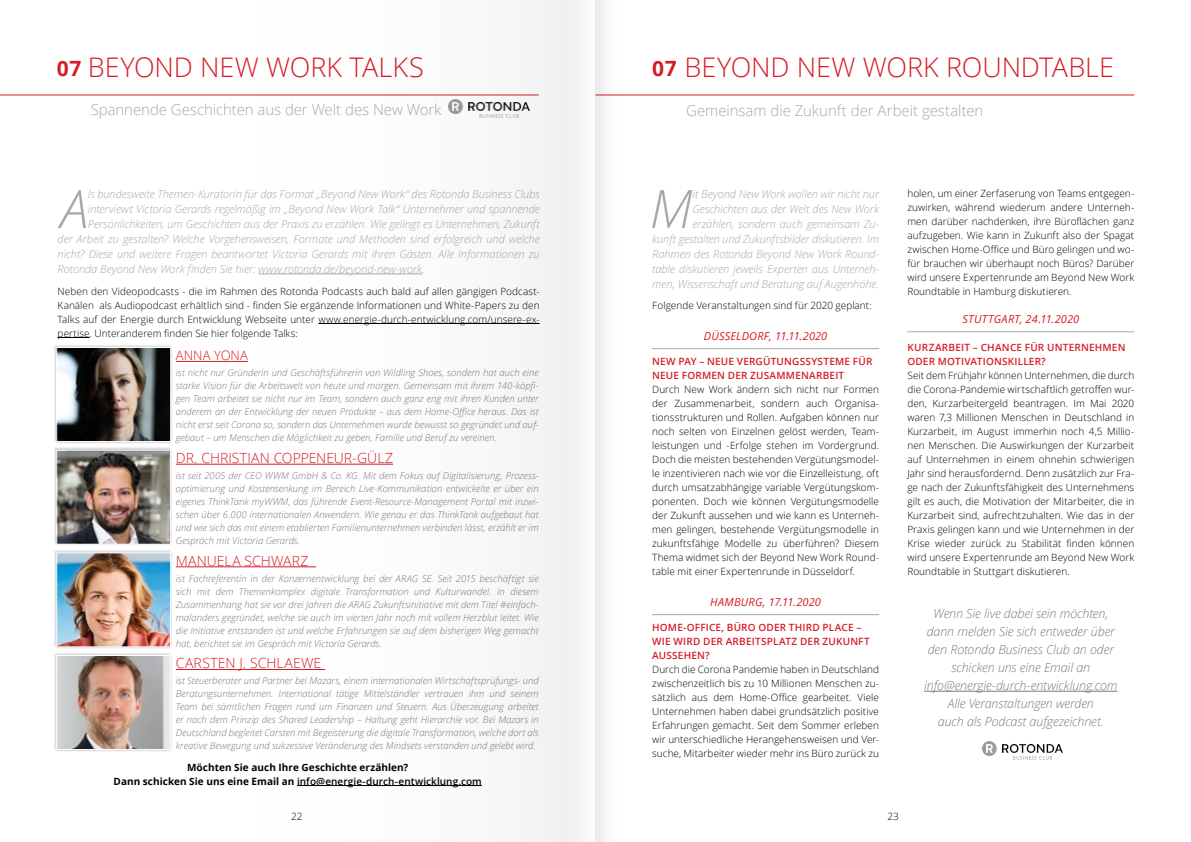
<style>
.page{position:relative;width:1191px;height:842px;background:#fff}
.page>*{position:absolute;margin:0;border:0;box-sizing:border-box;transform-origin:0 0}
.t1{font:italic 300 53px "Open Sans";color:#a8a8a7}
.t2{font:300 27px "Open Sans";letter-spacing:-.005em;color:#d61c26}
.t3{font:300 15px "Open Sans";letter-spacing:-.005em;color:#a8a8a7}
.t4{font:300 14px "Open Sans";letter-spacing:.005em;color:#d61c26}
.t5{font:300 13px "Open Sans";letter-spacing:.01em;color:#d61c26}
.t6{font:italic 300 12.5px/18px "Open Sans";letter-spacing:-.01em;color:#7c7b7b;text-align:center}
.t7{font:italic 300 11px/15px "Open Sans";letter-spacing:-.005em;color:#a8a8a7;text-align:right}
.t8{font:italic 11px "Open Sans";letter-spacing:.02em;color:#d61c26}
.t9{font:300 10px/14px "Open Sans";letter-spacing:.005em;color:#000;text-align:justify}
.t10{font:600 10px/14px "Open Sans";letter-spacing:.015em;color:#d61c26}
.t11{font:700 10px/14px "Open Sans";letter-spacing:.005em;color:#000;text-align:center}
.t12{font:italic 300 9.5px/13px "Open Sans";letter-spacing:.005em;color:#7c7b7b;text-align:justify}
.s1{font-weight:700;font-size:21px}
.s2{font-weight:600}
</style>
<div class="page">
<hr style="left:595px;top:95px;width:539px;height:1px;background:#d61c26">
<div style="left:596px;top:0;width:595px;height:842px;background:#fff"></div>
<svg style="left:0;top:0;width:582px;height:842px"></svg>
<h2 class="t2" style="left:57px;top:49px;width:368px"><span class="s1">07</span> BEYOND NEW WORK TALKS</h2>
<h3 class="t3" style="left:91px;top:99px;width:352px">Spannende Geschichten aus der Welt des New Work</h3>
<h1 class="t1" style="left:61px;top:172px;width:29px">A</h1>
<p class="t7" style="left:88px;top:186px;width:453px">ls bundesweite Themen-Kuratorin für das Format „Beyond New Work“ des Rotonda Business Clubs</p>
<p class="t7" style="left:88px;top:201px;width:453px">interviewt Victoria Gerards regelmäßig im „Beyond New Work Talk“ Unternehmer und spannende</p>
<p class="t7" style="left:88px;top:216px;width:453px">Persönlichkeiten, um Geschichten aus der Praxis zu erzählen. Wie gelingt es Unternehmen, Zukunft</p>
<p class="t7" style="left:58px;top:231px;width:483px">der Arbeit zu gestalten? Welche Vorgehensweisen, Formate und Methoden sind erfolgreich und welche</p>
<p class="t7" style="left:58px;top:246px;width:483px">nicht? Diese und weitere Fragen beantwortet Victoria Gerards mit ihren Gästen. Alle Informationen zu</p>
<p class="t7" style="left:58px;top:261px;width:369px">Rotonda Beyond New Work finden Sie hier: www.rotonda.de/beyond-new-work.</p>
<p class="t9" style="left:58px;top:284px;width:483px">Neben den Videopodcasts - die im Rahmen des Rotonda Podcasts auch bald auf allen gängigen Podcast-Kanälen als Audiopodcast erhältlich sind - finden Sie ergänzende Informationen und White-Papers zu den Talks auf der Energie durch Entwicklung Webseite unter www.energie-durch-entwicklung.com/unsere-ex&shy;pertise. Unteranderem finden Sie hier folgende Talks:</p>
<h3 class="t5" style="left:176px;top:347px;width:74px">ANNA YONA</h3>
<p class="t12" style="left:176px;top:366px;width:364px">ist nicht nur Gründerin und Geschäftsführerin von Wildling Shoes, sondern hat auch eine starke Vision für die Arbeitswelt von heute und morgen. Gemeinsam mit ihrem 140-köpfi&shy;gen Team arbeitet sie nicht nur im Team, sondern auch ganz eng mit ihren Kunden unter anderem an der Entwicklung der neuen Produkte – aus dem Home-Office heraus. Das ist nicht erst seit Corona so, sondern das Unternehmen wurde bewusst so gegründet und auf&shy;gebaut – um Menschen die Möglichkeit zu geben, Familie und Beruf zu vereinen.</p>
<h3 class="t4" style="left:176px;top:448px;width:219px">DR. CHRISTIAN COPPENEUR-GÜLZ</h3>
<p class="t12" style="left:176px;top:469px;width:364px">ist seit 2005 der CEO WWM GmbH &amp; Co. KG. Mit dem Fokus auf Digitalisierung, Prozess&shy;optimierung und Kostensenkung im Bereich Live-Kommunikation entwickelte er über ein eigenes ThinkTank myWWM, das führende Event-Resource-Management Portal mit inzwi&shy;schen über 6.000 internationalen Anwendern. Wie genau er das ThinkTank aufgebaut hat und wie sich das mit einem etablierten Familienunternehmen verbinden lässt, erzählt er im Gespräch mit Victoria Gerards.</p>
<h3 class="t4" style="left:176px;top:551px;width:134px">MANUELA SCHWARZ</h3>
<p class="t12" style="left:176px;top:571px;width:364px">ist Fachreferentin in der Konzernentwicklung bei der ARAG SE. Seit 2015 beschäftigt sie sich mit dem Themenkomplex digitale Transformation und Kulturwandel. In diesem Zusammenhang hat sie vor drei Jahren die ARAG Zukunftsinitiative mit dem Titel #einfach&shy;malanders gegründet, welche sie auch im vierten Jahr noch mit vollem Herzblut leitet. Wie die Initiative entstanden ist und welche Erfahrungen sie auf dem bisherigen Weg gemacht hat, berichtet sie im Gespräch mit Victoria Gerards.</p>
<h3 class="t4" style="left:176px;top:654px;width:147px">CARSTEN J. SCHLAEWE</h3>
<p class="t12" style="left:176px;top:674px;width:364px">ist Steuerberater und Partner bei Mazars, einem internationalen Wirtschaftsprüfungs- und Beratungsunternehmen. International tätige Mittelständler vertrauen ihm und seinem Team bei sämtlichen Fragen rund um Finanzen und Steuern. Aus Überzeugung arbeitet er nach dem Prinzip des Shared Leadership – Haltung geht Hierarchie vor. Bei Mazars in Deutschland begleitet Carsten mit Begeisterung die digitale Transformation, welche dort als kreative Bewegung und sukzessive Veränderung des Mindsets verstanden und gelebt wird.</p>
<p class="t11" style="left:114px;top:760px;width:370px">Möchten Sie auch Ihre Geschichte erzählen?<br>Dann schicken Sie uns eine Email an <span class="s2">info@energie-durch-entwicklung.com</span></p>
<h2 class="t2" style="left:652px;top:49px;width:463px"><span class="s1">07</span> BEYOND NEW WORK ROUNDTABLE</h2>
<h3 class="t3" style="left:686px;top:100px;width:299px">Gemeinsam die Zukunft der Arbeit gestalten</h3>
<p class="t7" style="left:652px;top:186px;width:228px">it Beyond New Work wollen wir nicht nur Geschichten aus der Welt des New Work erzählen, sondern auch gemeinsam Zu-<br>kunft gestalten und Zukunftsbilder diskutieren. Im Rahmen des Rotonda Beyond New Work Round&shy;table diskutieren jeweils Experten aus Unterneh&shy;men, Wissenschaft und Beratung auf Augenhöhe.</p>
<p class="t9" style="left:652px;top:298px;width:221px">Folgende Veranstaltungen sind für 2020 geplant:</p>
<p class="t8" style="left:704px;top:328px;width:125px">DÜSSELDORF, 11.11.2020</p>
<p class="t10" style="left:652px;top:354px;width:222px">NEW PAY – NEUE VERGÜTUNGSSYSTEME FÜR<br>NEUE FORMEN DER ZUSAMMENARBEIT</p>
<p class="t9" style="left:652px;top:382px;width:228px">Durch New Work ändern sich nicht nur Formen der Zusammenarbeit, sondern auch Organisa&shy;tionsstrukturen und Rollen. Aufgaben können nur noch selten von Einzelnen gelöst werden, Team&shy;leistungen und -Erfolge stehen im Vordergrund.<br>Doch die meisten bestehenden Vergütungsmodel&shy;le inzentivieren nach wie vor die Einzelleistung, oft durch umsatzabhängige variable Vergütungskom&shy;ponenten. Doch wie können Vergütungsmodelle der Zukunft aussehen und wie kann es Unterneh&shy;men gelingen, bestehende Vergütungsmodelle in zukunftsfähige Modelle zu überführen? Diesem Thema widmet sich der Beyond New Work Round&shy;table mit einer Expertenrunde in Düsseldorf.</p>
<p class="t8" style="left:710px;top:594px;width:112px">HAMBURG, 17.11.2020</p>
<p class="t10" style="left:652px;top:620px;width:219px">HOME-OFFICE, BÜRO ODER THIRD PLACE –<br>WIE WIRD DER ARBEITSPLATZ DER ZUKUNFT<br>AUSSEHEN?</p>
<p class="t9" style="left:652px;top:662px;width:228px">Durch die Corona Pandemie haben in Deutschland zwischenzeitlich bis zu 10 Millionen Menschen zu&shy;sätzlich aus dem Home-Office gearbeitet. Viele Unternehmen haben dabei grundsätzlich positive Erfahrungen gemacht. Seit dem Sommer erleben wir unterschiedliche Herangehensweisen und Ver&shy;suche, Mitarbeiter wieder mehr ins Büro zurück zu</p>
<h1 class="t1" style="left:649px;top:172px;width:45px">M</h1>
<p class="t9" style="left:907px;top:186px;width:228px">holen, um einer Zerfaserung von Teams entgegen&shy;zuwirken, während wiederum andere Unterneh&shy;men darüber nachdenken, ihre Büroflächen ganz aufzugeben. Wie kann in Zukunft also der Spagat zwischen Home-Office und Büro gelingen und wo&shy;für brauchen wir überhaupt noch Büros? Darüber wird unsere Expertenrunde am Beyond New Work Roundtable in Hamburg diskutieren.</p>
<p class="t8" style="left:962px;top:311px;width:118px">STUTTGART, 24.11.2020</p>
<p class="t10" style="left:907px;top:340px;width:219px">KURZARBEIT – CHANCE FÜR UNTERNEHMEN<br>ODER MOTIVATIONSKILLER?</p>
<p class="t9" style="left:907px;top:368px;width:228px">Seit dem Frühjahr können Unternehmen, die durch die Corona-Pandemie wirtschaftlich getroffen wur&shy;den, Kurzarbeitergeld beantragen. Im Mai 2020 waren 7,3 Millionen Menschen in Deutschland in Kurzarbeit, im August immerhin noch 4,5 Millio&shy;nen Menschen. Die Auswirkungen der Kurzarbeit auf Unternehmen in einem ohnehin schwierigen Jahr sind herausfordernd. Denn zusätzlich zur Fra&shy;ge nach der Zukunftsfähigkeit des Unternehmens gilt es auch, die Motivation der Mitarbeiter, die in Kurzarbeit sind, aufrechtzuhalten. Wie das in der Praxis gelingen kann und wie Unternehmen in der Krise wieder zurück zu Stabilität finden können wird unsere Expertenrunde am Beyond New Work Roundtable in Stuttgart diskutieren.</p>
<p class="t6" style="left:924px;top:604px;width:195px">Wenn Sie live dabei sein möchten, dann melden Sie sich entweder über den Rotonda Business Club an oder schicken uns eine Email an info@energie-durch-entwicklung.com<br>Alle Veranstaltungen werden<br>auch als Podcast aufgezeichnet.</p>
<p class="t9" style="left:291px;top:809px;width:13px">22</p>
<p class="t9" style="left:887px;top:809px;width:13px">23</p>
</div>
